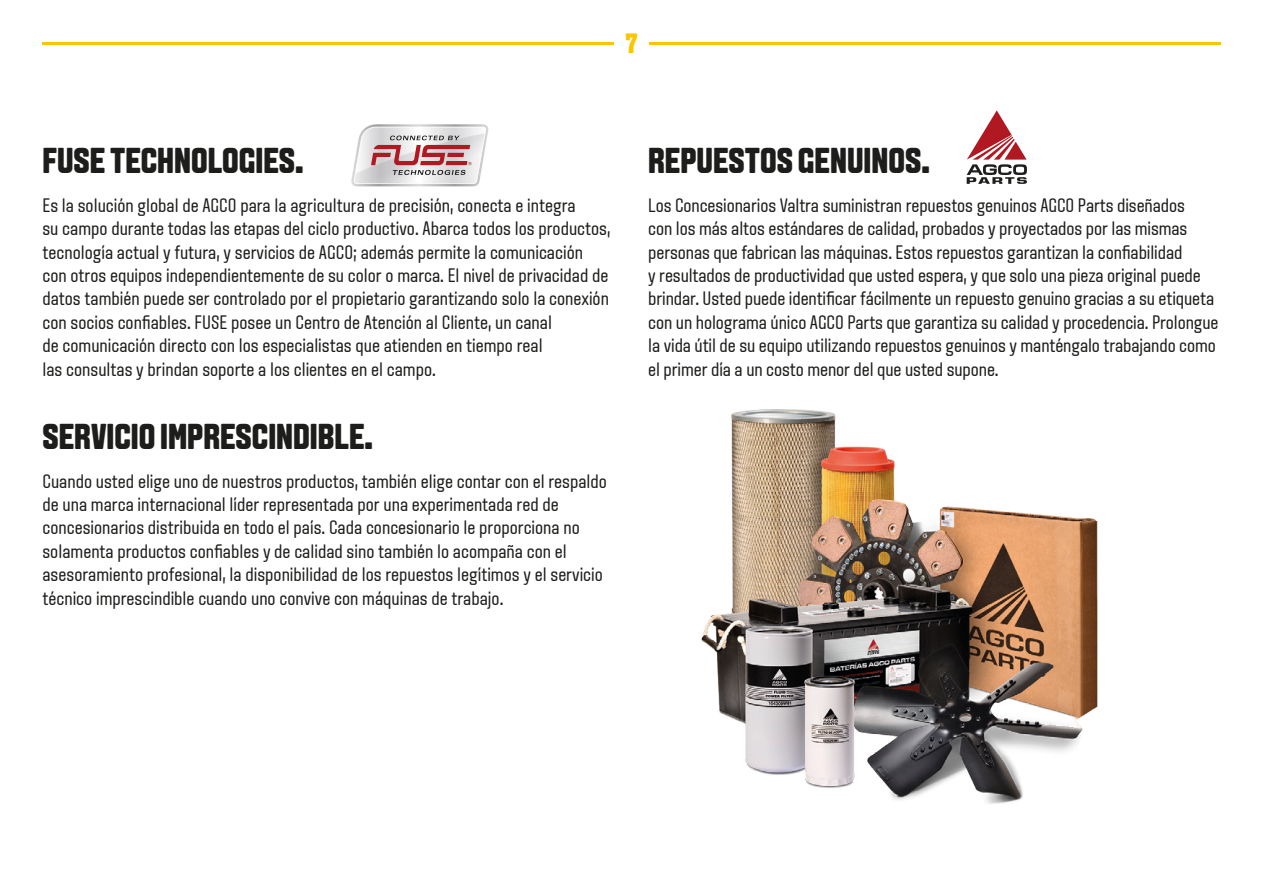
<style>
.page{position:relative;width:1263px;height:893px;background:#fff}
.page>*{position:absolute;margin:0;border:0;box-sizing:border-box;transform-origin:0 0}
.t1{font:800 36px "VALTRA Aveny T";color:#1d1d1b}
.t2{font:800 27.9px "VALTRA Aveny T";color:#fdc400}
.t3{font:19.5px/23.4px "VALTRA Aveny T";color:#1d1d1b}
</style>
<div class="page">
<hr style="left:648px;top:43px;width:572px;height:2px;background:#fdc400">
<hr style="left:43px;top:43px;width:571px;height:2px;background:#fdc400">
<svg style="left:351px;top:124px;width:138px;height:62px"></svg>
<svg style="left:967px;top:110px;width:60px;height:74px"></svg>
<img style="left:701px;top:409px;width:397px;height:395px">
<h2 class="t2" style="left:625px;top:28px;width:14px">7</h2>
<h1 class="t1" style="left:42px;top:141px;width:263px">FUSE TECHNOLOGIES.</h1>
<p class="t3" style="left:42px;top:194px;width:569px">Es la solución global de AGCO para la agricultura de precisión, conecta e integra<br>su campo durante todas las etapas del ciclo productivo. Abarca todos los productos, tecnología actual y futura, y servicios de AGCO; además permite la comunicación con otros equipos independientemente de su color o marca. El nivel de privacidad de datos también puede ser controlado por el propietario garantizando solo la conexión con socios confiables. FUSE posee un Centro de Atención al Cliente, un canal<br>de comunicación directo con los especialistas que atienden en tiempo real<br>las consultas y brindan soporte a los clientes en el campo.</p>
<h1 class="t1" style="left:42px;top:417px;width:332px">SERVICIO IMPRESCINDIBLE.</h1>
<p class="t3" style="left:42px;top:470px;width:566px">Cuando usted elige uno de nuestros productos, también elige contar con el respaldo de una marca internacional líder representada por una experimentada red de concesionarios distribuida en todo el país. Cada concesionario le proporciona no solamenta productos confiables y de calidad sino también lo acompaña con el asesoramiento profesional, la disponibilidad de los repuestos legítimos y el servicio técnico imprescindible cuando uno convive con máquinas de trabajo.</p>
<h1 class="t1" style="left:648px;top:141px;width:283px">REPUESTOS GENUINOS.</h1>
<p class="t3" style="left:648px;top:194px;width:572px">Los Concesionarios Valtra suministran repuestos genuinos AGCO Parts diseñados<br>con los más altos estándares de calidad, probados y proyectados por las mismas personas que fabrican las máquinas. Estos repuestos garantizan la confiabilidad<br>y resultados de productividad que usted espera, y que solo una pieza original puede brindar. Usted puede identificar fácilmente un repuesto genuino gracias a su etiqueta con un holograma único AGCO Parts que garantiza su calidad y procedencia. Prolongue la vida útil de su equipo utilizando repuestos genuinos y manténgalo trabajando como el primer día a un costo menor del que usted supone.</p>
</div>
